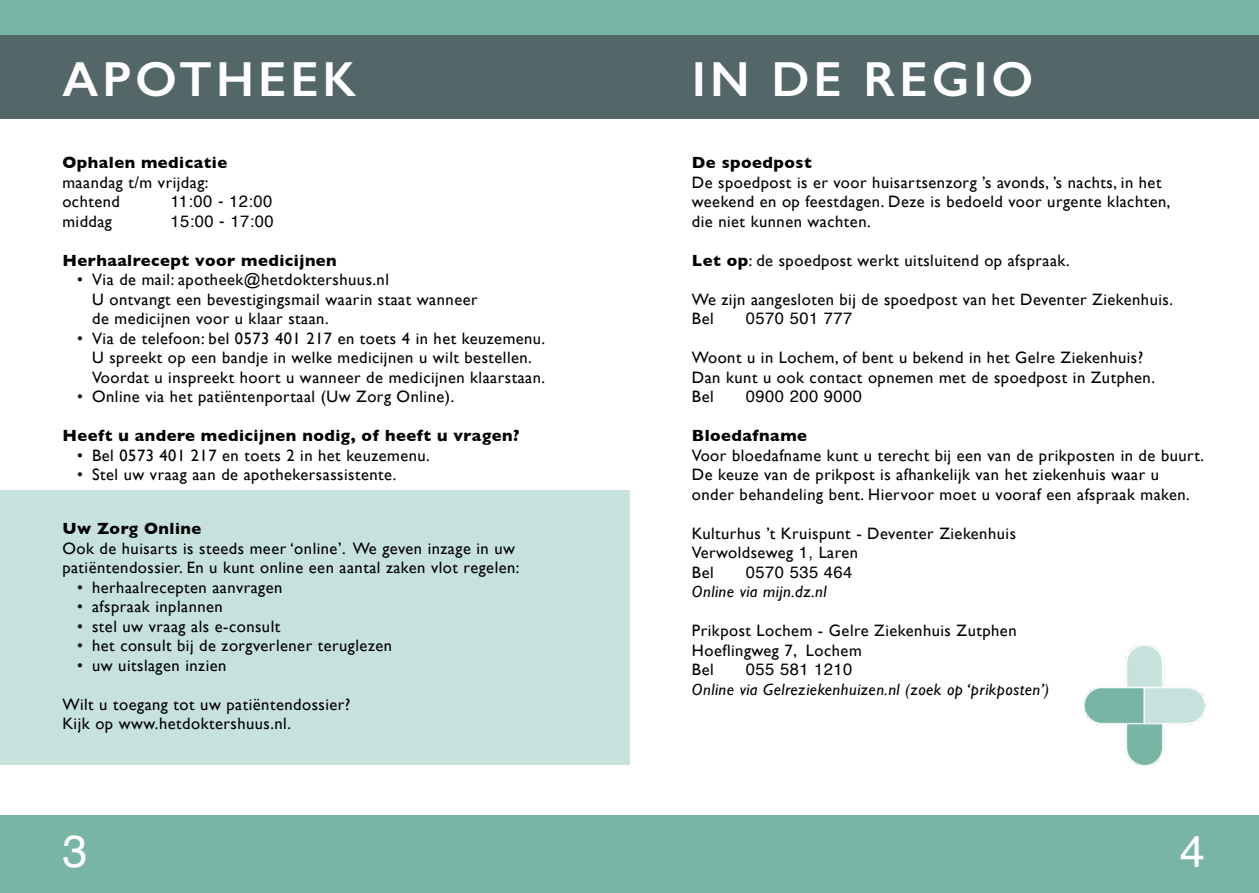
<style>
.page{position:relative;width:1259px;height:893px;background:#fff}
.page>*{position:absolute;margin:0;border:0;box-sizing:border-box;transform-origin:0 0}
.t1{font:600 49.5px "Gill Sans";letter-spacing:.08em;color:#fff}
.t2{font:45px "Helvetica";color:#fff}
.t3{font:16.5px/19.5px "Gill Sans";letter-spacing:.03em;color:#020203}
.t4{font:700 16.5px "Gill Sans";letter-spacing:.03em;color:#020203}
.t5{font:italic 16.5px "Gill Sans";letter-spacing:.03em;color:#020203}
.t6{font:16.5px "Helvetica";letter-spacing:.03em;color:#020203}
.s1{font-weight:700}
.s2{font-family:"Helvetica"}
</style>
<div class="page">
<div style="left:0;top:815px;width:653px;height:78px;background:#78b5a5"></div>
<div style="left:617px;top:815px;width:642px;height:78px;background:#78b5a5"></div>
<div style="left:0;top:0;width:653px;height:119px;background:#78b5a5"></div>
<div style="left:617px;top:0;width:642px;height:119px;background:#78b5a5"></div>
<div style="left:0;top:36px;width:683px;height:83px;background:#536768"></div>
<div style="left:536px;top:36px;width:723px;height:83px;background:#536768"></div>
<div style="left:0;top:490px;width:629px;height:275px;background:#c7e2dd"></div>
<img style="left:1084px;top:644px;width:121px;height:122px">
<h1 class="t1" style="left:62px;top:50px;width:295px">APOTHEEK</h1>
<p class="t4" style="left:62px;top:150px;width:166px">Ophalen medicatie</p>
<p class="t3" style="left:62px;top:172px;width:148px">maandag t/m vrijdag: ochtend</p>
<p class="t6" style="left:170px;top:189px;width:103px">11:00 - 12:00</p>
<p class="t3" style="left:62px;top:211px;width:51px">middag</p>
<p class="t6" style="left:170px;top:208px;width:105px">15:00 - 17:00</p>
<p class="t4" style="left:62px;top:247px;width:276px">Herhaalrecept voor medicijnen</p>
<p class="t3" style="left:92px;top:270px;width:387px;text-indent:-15px">• Via de mail: apotheek@hetdoktershuus.nl<br>U ontvangt een bevestigingsmail waarin staat wanneer de medicijnen voor u klaar staan.</p>
<p class="t3" style="left:92px;top:328px;width:454px;text-indent:-15px">• Via de telefoon: bel 0573 401 217 en toets 4 in het keuzemenu.<br>U spreekt op een bandje in welke medicijnen u wilt bestellen.<br>Voordat u inspreekt hoort u wanneer de medicijnen klaarstaan.</p>
<p class="t3" style="left:77px;top:387px;width:378px">• Online via het patiëntenportaal (Uw Zorg Online).</p>
<p class="t4" style="left:62px;top:423px;width:459px">Heeft u andere medicijnen nodig, of heeft u vragen?</p>
<p class="t3" style="left:77px;top:445px;width:354px">• Bel 0573 401 217 en toets 2 in het keuzemenu.</p>
<p class="t3" style="left:77px;top:465px;width:321px">• Stel uw vraag aan de apothekersassistente.</p>
<p class="t4" style="left:62px;top:516px;width:141px">Uw Zorg Online</p>
<p class="t3" style="left:62px;top:538px;width:459px">Ook de huisarts is steeds meer ‘online’. We geven inzage in uw patiëntendossier. En u kunt online een aantal zaken vlot regelen:</p>
<p class="t3" style="left:77px;top:577px;width:207px">• herhaalrecepten aanvragen</p>
<p class="t3" style="left:77px;top:597px;width:147px">• afspraak inplannen</p>
<p class="t3" style="left:77px;top:616px;width:204px">• stel uw vraag als e-consult</p>
<p class="t3" style="left:77px;top:636px;width:316px">• het consult bij de zorgverlener teruglezen</p>
<p class="t3" style="left:77px;top:655px;width:151px">• uw uitslagen inzien</p>
<p class="t3" style="left:62px;top:694px;width:289px">Wilt u toegang tot uw patiëntendossier?<br>Kijk op www.hetdoktershuus.nl.</p>
<h2 class="t2" style="left:62px;top:816px;width:27px">3</h2>
<h1 class="t1" style="left:692px;top:50px;width:343px">IN DE REGIO</h1>
<p class="t4" style="left:692px;top:150px;width:121px">De spoedpost</p>
<p class="t3" style="left:692px;top:172px;width:480px">De spoedpost is er voor huisartsenzorg ’s avonds, ’s nachts, in het weekend en op feestdagen. Deze is bedoeld voor urgente klachten, die niet kunnen wachten.</p>
<p class="t3" style="left:692px;top:250px;width:379px"><span class="s1">Let op</span>: de spoedpost werkt uitsluitend op afspraak.</p>
<p class="t3" style="left:692px;top:289px;width:482px">We zijn aangesloten bij de spoedpost van het Deventer Ziekenhuis.<br>Bel</p>
<p class="t6" style="left:746px;top:306px;width:108px">0570 501 777</p>
<p class="t3" style="left:692px;top:348px;width:464px">Woont u in Lochem, of bent u bekend in het Gelre Ziekenhuis?<br>Dan kunt u ook contact opnemen met de spoedpost in Zutphen.<br>Bel</p>
<p class="t6" style="left:746px;top:384px;width:118px">0900 200 9000</p>
<p class="t4" style="left:692px;top:423px;width:117px">Bloedafname</p>
<p class="t3" style="left:692px;top:445px;width:514px">Voor bloedafname kunt u terecht bij een van de prikposten in de buurt.<br>De keuze van de prikpost is afhankelijk van het ziekenhuis waar u onder behandeling bent. Hiervoor moet u vooraf een afspraak maken.</p>
<p class="t3" style="left:692px;top:523px;width:326px">Kulturhus ’t Kruispunt - Deventer Ziekenhuis<br>Verwoldseweg <span class="s2">1,</span> Laren<br>Bel</p>
<p class="t6" style="left:746px;top:559px;width:108px">0570 535 464</p>
<p class="t5" style="left:692px;top:582px;width:136px">Online via mijn.dz.nl</p>
<p class="t3" style="left:692px;top:621px;width:326px">Prikpost Lochem - Gelre Ziekenhuis Zutphen<br>Hoeflingweg 7, Lochem<br>Bel</p>
<p class="t6" style="left:746px;top:657px;width:108px">055 581 1210</p>
<p class="t5" style="left:692px;top:680px;width:359px">Online via Gelreziekenhuizen.nl (zoek op ‘prikposten’)</p>
<h2 class="t2" style="left:1180px;top:816px;width:27px">4</h2>
</div>
